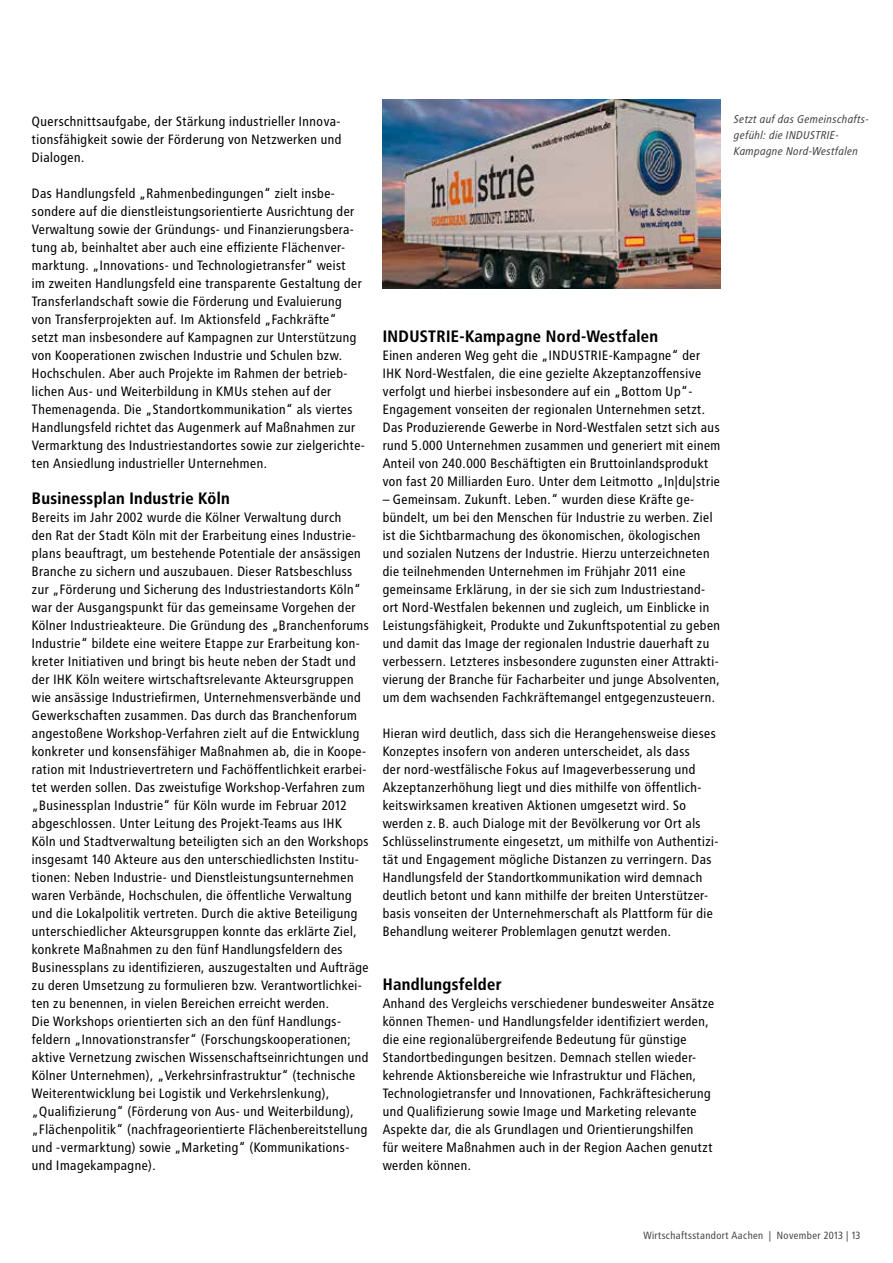
<style>
.page{position:relative;width:893px;height:1263px;background:#fff}
.page>*{position:absolute;margin:0;border:0;box-sizing:border-box;transform-origin:0 0}
.t1{font:700 16.5px "Transit";color:#000}
.t2{font:13.5px/18px "Transit";color:#000}
.t3{font:italic 11.25px/15.8px "Transit";color:#484847}
.t4{font:10.5px "Transit";color:#484847}
</style>
<div class="page">
<img style="left:383px;top:100px;width:338px;height:188px">
<p class="t2" style="left:32px;top:112px;width:311px;text-align:justify">Querschnittsaufgabe, der Stärkung industrieller Innova&shy;tionsfähigkeit sowie der Förderung von Netzwerken und Dialogen.</p>
<p class="t2" style="left:32px;top:184px;width:335px">Das Handlungsfeld „Rahmenbedingungen“ zielt insbe&shy;sondere auf die dienstleistungsorientierte Ausrichtung der Verwaltung sowie der Gründungs- und Finanzierungsbera&shy;tung ab, beinhaltet aber auch eine effiziente Flächenver&shy;marktung. „Innovations- und Technologietransfer“ weist<br>im zweiten Handlungsfeld eine transparente Gestaltung der Transferlandschaft sowie die Förderung und Evaluierung von Transferprojekten auf. Im Aktionsfeld „Fachkräfte“ setzt man insbesondere auf Kampagnen zur Unterstützung von Kooperationen zwischen Industrie und Schulen bzw.<br>Hochschulen. Aber auch Projekte im Rahmen der betrieb&shy;lichen Aus- und Weiterbildung in KMUs stehen auf der Themenagenda. Die „Standortkommunikation“ als viertes Handlungsfeld richtet das Augenmerk auf Maßnahmen zur Vermarktung des Industriestandortes sowie zur zielgerichte&shy;ten Ansiedlung industrieller Unternehmen.</p>
<p class="t1" style="left:32px;top:488px;width:200px">Businessplan Industrie Köln</p>
<p class="t2" style="left:32px;top:508px;width:339px">Bereits im Jahr 2002 wurde die Kölner Verwaltung durch<br>den Rat der Stadt Köln mit der Erarbeitung eines Industrie&shy;plans beauftragt, um bestehende Potentiale der ansässigen Branche zu sichern und auszubauen. Dieser Ratsbeschluss zur „Förderung und Sicherung des Industriestandorts Köln“ war der Ausgangspunkt für das gemeinsame Vorgehen der Kölner Industrieakteure. Die Gründung des „Branchenforums Industrie“ bildete eine weitere Etappe zur Erarbeitung kon&shy;kreter Initiativen und bringt bis heute neben der Stadt und der IHK Köln weitere wirtschaftsrelevante Akteursgruppen wie ansässige Industriefirmen, Unternehmensverbände und Gewerkschaften zusammen. Das durch das Branchenforum angestoßene Workshop-Verfahren zielt auf die Entwicklung konkreter und konsensfähiger Maßnahmen ab, die in Koope&shy;ration mit Industrievertretern und Fachöffentlichkeit erarbei&shy;tet werden sollen. Das zweistufige Workshop-Verfahren zum „Businessplan Industrie“ für Köln wurde im Februar 2012 abgeschlossen. Unter Leitung des Projekt-Teams aus IHK Köln und Stadtverwaltung beteiligten sich an den Workshops insgesamt 140 Akteure aus den unterschiedlichsten Institu&shy;tionen: Neben Industrie- und Dienstleistungsunternehmen waren Verbände, Hochschulen, die öffentliche Verwaltung und die Lokalpolitik vertreten. Durch die aktive Beteiligung unterschiedlicher Akteursgruppen konnte das erklärte Ziel, konkrete Maßnahmen zu den fünf Handlungsfeldern des Businessplans zu identifizieren, auszugestalten und Aufträge zu deren Umsetzung zu formulieren bzw. Verantwortlichkei&shy;ten zu benennen, in vielen Bereichen erreicht werden.<br>Die Workshops orientierten sich an den fünf Handlungs&shy;feldern „Innovationstransfer“ (Forschungskooperationen; aktive Vernetzung zwischen Wissenschaftseinrichtungen und Kölner Unternehmen), „Verkehrsinfrastruktur“ (technische Weiterentwicklung bei Logistik und Verkehrslenkung), „Qualifizierung“ (Förderung von Aus- und Weiterbildung), „Flächenpolitik“ (nachfrageorientierte Flächenbereitstellung und -vermarktung) sowie „Marketing“ (Kommunikations&shy;und Imagekampagne).</p>
<p class="t3" style="left:733px;top:112px;width:137px">Setzt auf das Gemeinschafts&shy;gefühl: die INDUSTRIE-<br>Kampagne Nord-Westfalen</p>
<p class="t1" style="left:383px;top:326px;width:277px">INDUSTRIE-Kampagne Nord-Westfalen</p>
<p class="t2" style="left:383px;top:346px;width:340px">Einen anderen Weg geht die „INDUSTRIE-Kampagne“ der IHK Nord-Westfalen, die eine gezielte Akzeptanzoffensive verfolgt und hierbei insbesondere auf ein „Bottom Up“- Engagement vonseiten der regionalen Unternehmen setzt.<br>Das Produzierende Gewerbe in Nord-Westfalen setzt sich aus rund 5.000 Unternehmen zusammen und generiert mit einem Anteil von 240.000 Beschäftigten ein Bruttoinlandsprodukt von fast 20 Milliarden Euro. Unter dem Leitmotto „In|du|strie</p>
<p class="t2" style="left:383px;top:490px;width:339px">– Gemeinsam. Zukunft. Leben.“ wurden diese Kräfte ge&shy;bündelt, um bei den Menschen für Industrie zu werben. Ziel ist die Sichtbarmachung des ökonomischen, ökologischen und sozialen Nutzens der Industrie. Hierzu unterzeichneten die teilnehmenden Unternehmen im Frühjahr 2011 eine gemeinsame Erklärung, in der sie sich zum Industriestand&shy;ort Nord-Westfalen bekennen und zugleich, um Einblicke in Leistungsfähigkeit, Produkte und Zukunftspotential zu geben und damit das Image der regionalen Industrie dauerhaft zu verbessern. Letzteres insbesondere zugunsten einer Attrakti&shy;vierung der Branche für Facharbeiter und junge Absolventen, um dem wachsenden Fachkräftemangel entgegenzusteuern.</p>
<p class="t2" style="left:383px;top:724px;width:338px">Hieran wird deutlich, dass sich die Herangehensweise dieses Konzeptes insofern von anderen unterscheidet, als dass<br>der nord-westfälische Fokus auf Imageverbesserung und Akzeptanzerhöhung liegt und dies mithilfe von öffentlich&shy;keitswirksamen kreativen Aktionen umgesetzt wird. So werden z.B. auch Dialoge mit der Bevölkerung vor Ort als Schlüsselinstrumente eingesetzt, um mithilfe von Authentizi&shy;tät und Engagement mögliche Distanzen zu verringern. Das Handlungsfeld der Standortkommunikation wird demnach deutlich betont und kann mithilfe der breiten Unterstützer&shy;basis vonseiten der Unternehmerschaft als Plattform für die Behandlung weiterer Problemlagen genutzt werden.</p>
<p class="t1" style="left:383px;top:974px;width:121px">Handlungsfelder</p>
<p class="t2" style="left:383px;top:994px;width:334px">Anhand des Vergleichs verschiedener bundesweiter Ansätze können Themen- und Handlungsfelder identifiziert werden, die eine regionalübergreifende Bedeutung für günstige Standortbedingungen besitzen. Demnach stellen wieder&shy;kehrende Aktionsbereiche wie Infrastruktur und Flächen, Technologietransfer und Innovationen, Fachkräftesicherung und Qualifizierung sowie Image und Marketing relevante Aspekte dar, die als Grundlagen und Orientierungshilfen<br>für weitere Maßnahmen auch in der Region Aachen genutzt werden können.</p>
<p class="t4" style="left:643px;top:1229px;width:219px">Wirtschaftsstandort Aachen | November 2013 | 13</p>
</div>
